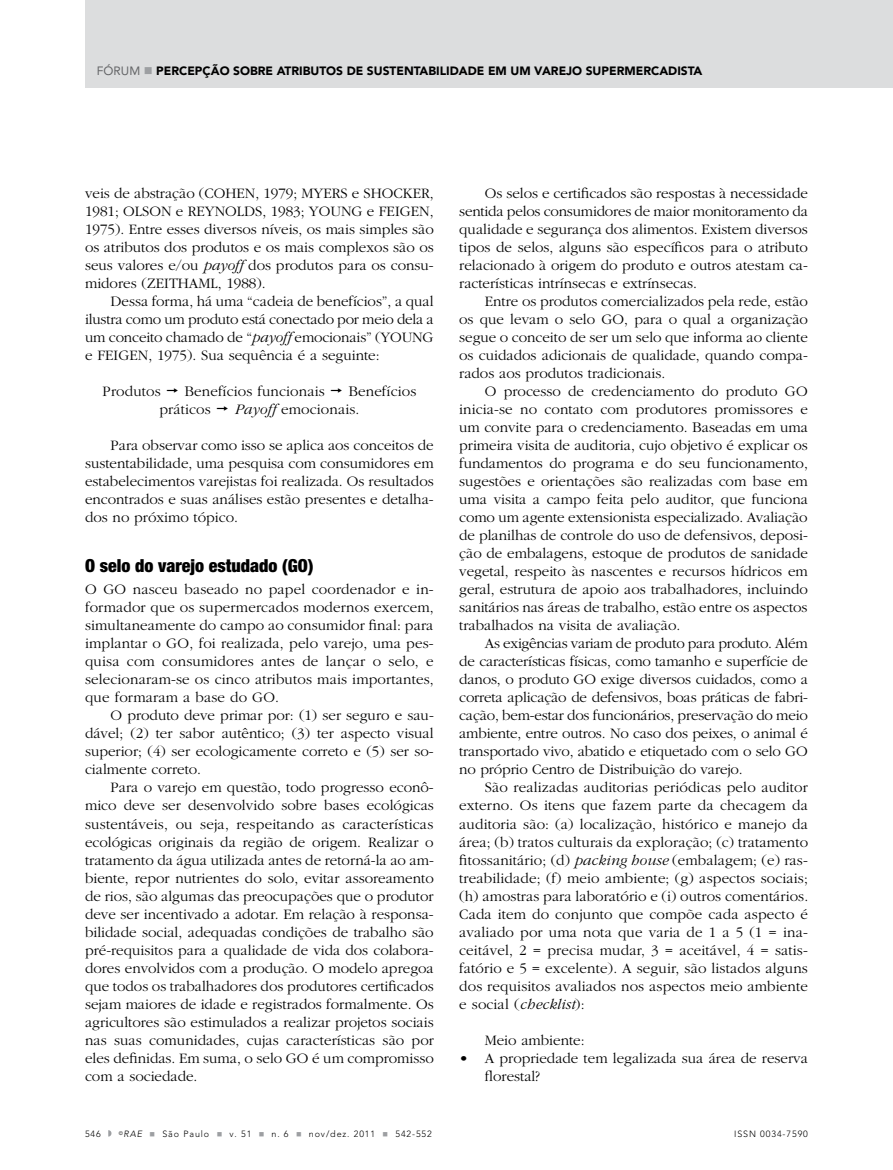
<style>
.page{position:relative;width:893px;height:1170px;background:#fff}
.page>*{position:absolute;margin:0;border:0;box-sizing:border-box;transform-origin:0 0}
.t1{font:900 condensed 18px "Helvetica Neue";color:#000}
.t2{font:300 15px/18px "Garamond";color:#000;text-align:justify}
.t3{font:900 12px "Avenir LT Std";color:#000}
.t4{font:300 9px "Avenir LT Std";letter-spacing:.1em;color:#000}
.s1{font-weight:400;color:#636466}
.s2{color:#9d9fa2}
.s3{font-style:italic}
</style>
<div class="page">
<div style="left:85px;top:0;width:808px;height:87px;background:#dcddde"></div>
<svg style="left:108px;top:1130px;width:3px;height:6px"></svg>
<p class="t3" style="left:97px;top:64px;width:607px"><span class="s1">FÓRUM</span> <span class="s2">■</span> PERCEPÇÃO SOBRE ATRIBUTOS DE SUSTENTABILIDADE EM UM VAREJO SUPERMERCADISTA</p>
<p class="t2" style="left:85px;top:185px;width:350px">veis de abstração (COHEN, 1979; MYERS e SHOCKER, 1981; OLSON e REYNOLDS, 1983; YOUNG e FEIGEN, 1975). Entre esses diversos níveis, os mais simples são os atributos dos produtos e os mais complexos são os seus valores e/ou <span class="s3">payoff</span> dos produtos para os consu&shy;midores (ZEITHAML, 1988).</p>
<p class="t2" style="left:85px;top:293px;width:350px;text-indent:26px">Dessa forma, há uma “cadeia de benefícios”, a qual ilustra como um produto está conectado por meio dela a um conceito chamado de “<span class="s3">payoff</span> emocionais” (YOUNG e FEIGEN, 1975). Sua sequência é a seguinte:</p>
<p class="t2" style="left:102px;top:383px;width:60px">Produtos</p>
<p class="t2" style="left:184px;top:383px;width:142px">Benefícios funcionais</p>
<p class="t2" style="left:348px;top:383px;width:69px">Benefícios</p>
<p class="t2" style="left:159px;top:401px;width:53px">práticos</p>
<p class="t2" style="left:234px;top:401px;width:127px"><span class="s3">Payoff</span> emocionais.</p>
<p class="t2" style="left:85px;top:437px;width:350px;text-indent:26px">Para observar como isso se aplica aos conceitos de sustentabilidade, uma pesquisa com consumidores em estabelecimentos varejistas foi realizada. Os resultados encontrados e suas análises estão presentes e detalha&shy;dos no próximo tópico.</p>
<p class="t1" style="left:85px;top:554px;width:230px">O selo do varejo estudado (GO)</p>
<p class="t2" style="left:85px;top:581px;width:350px">O GO nasceu baseado no papel coordenador e in&shy;formador que os supermercados modernos exercem, simultaneamente do campo ao consumidor final: para implantar o GO, foi realizada, pelo varejo, uma pes&shy;quisa com consumidores antes de lançar o selo, e selecionaram-se os cinco atributos mais importantes, que formaram a base do GO.</p>
<p class="t2" style="left:85px;top:707px;width:350px;text-indent:26px">O produto deve primar por: (1) ser seguro e sau&shy;dável; (2) ter sabor autêntico; (3) ter aspecto visual superior; (4) ser ecologicamente correto e (5) ser so&shy;cialmente correto.</p>
<p class="t2" style="left:85px;top:779px;width:350px;text-indent:26px">Para o varejo em questão, todo progresso econô&shy;mico deve ser desenvolvido sobre bases ecológicas sustentáveis, ou seja, respeitando as características ecológicas originais da região de origem. Realizar o tratamento da água utilizada antes de retorná-la ao am&shy;biente, repor nutrientes do solo, evitar assoreamento de rios, são algumas das preocupações que o produtor deve ser incentivado a adotar. Em relação à responsa&shy;bilidade social, adequadas condições de trabalho são pré-requisitos para a qualidade de vida dos colabora&shy;dores envolvidos com a produção. O modelo apregoa que todos os trabalhadores dos produtores certificados sejam maiores de idade e registrados formalmente. Os agricultores são estimulados a realizar projetos sociais nas suas comunidades, cujas características são por eles definidas. Em suma, o selo GO é um compromisso com a sociedade.</p>
<p class="t2" style="left:459px;top:185px;width:350px;text-indent:26px">Os selos e certificados são respostas à necessidade sentida pelos consumidores de maior monitoramento da qualidade e segurança dos alimentos. Existem diversos tipos de selos, alguns são específicos para o atributo relacionado à origem do produto e outros atestam ca&shy;racterísticas intrínsecas e extrínsecas.</p>
<p class="t2" style="left:459px;top:293px;width:350px;text-indent:26px">Entre os produtos comercializados pela rede, estão os que levam o selo GO, para o qual a organização segue o conceito de ser um selo que informa ao cliente os cuidados adicionais de qualidade, quando compa&shy;rados aos produtos tradicionais.</p>
<p class="t2" style="left:459px;top:383px;width:350px;text-indent:26px">O processo de credenciamento do produto GO inicia-se no contato com produtores promissores e um convite para o credenciamento. Baseadas em uma primeira visita de auditoria, cujo objetivo é explicar os fundamentos do programa e do seu funcionamento, sugestões e orientações são realizadas com base em uma visita a campo feita pelo auditor, que funciona como um agente extensionista especializado. Avaliação de planilhas de controle do uso de defensivos, deposi&shy;ção de embalagens, estoque de produtos de sanidade vegetal, respeito às nascentes e recursos hídricos em geral, estrutura de apoio aos trabalhadores, incluindo sanitários nas áreas de trabalho, estão entre os aspectos trabalhados na visita de avaliação.</p>
<p class="t2" style="left:459px;top:635px;width:350px;text-indent:26px">As exigências variam de produto para produto. Além de características físicas, como tamanho e superfície de danos, o produto GO exige diversos cuidados, como a correta aplicação de defensivos, boas práticas de fabri&shy;cação, bem-estar dos funcionários, preservação do meio ambiente, entre outros. No caso dos peixes, o animal é transportado vivo, abatido e etiquetado com o selo GO no próprio Centro de Distribuição do varejo.</p>
<p class="t2" style="left:459px;top:779px;width:350px;text-indent:26px">São realizadas auditorias periódicas pelo auditor externo. Os itens que fazem parte da checagem da auditoria são: (a) localização, histórico e manejo da área; (b) tratos culturais da exploração; (c) tratamento fitossanitário; (d) <span class="s3">packing house</span> (embalagem; (e) ras&shy;treabilidade; (f) meio ambiente; (g) aspectos sociais; (h) amostras para laboratório e (i) outros comentários.<br>Cada item do conjunto que compõe cada aspecto é avaliado por uma nota que varia de 1 a 5 (1 = ina&shy;ceitável, 2 = precisa mudar, 3 = aceitável, 4 = satis&shy;fatório e 5 = excelente). A seguir, são listados alguns dos requisitos avaliados nos aspectos meio ambiente e social (<span class="s3">checklist</span>):</p>
<p class="t2" style="left:485px;top:1031px;width:101px">Meio ambiente:</p>
<p class="t2" style="left:485px;top:1049px;width:325px;text-indent:-26px">• A propriedade tem legalizada sua área de reserva florestal?</p>
<p class="t4" style="left:85px;top:1128px;width:17px">546</p>
<p class="t4" style="left:119px;top:1128px;width:315px"><sup>©</sup><span class="s3">RAE</span> <span class="s2">■</span> São Paulo <span class="s2">■</span> v. 51 <span class="s2">■</span> n. 6 <span class="s2">■</span> nov/dez. 2011 <span class="s2">■</span> 542-552</p>
<p class="t4" style="left:734px;top:1128px;width:75px">ISSN 0034-7590</p>
</div>
